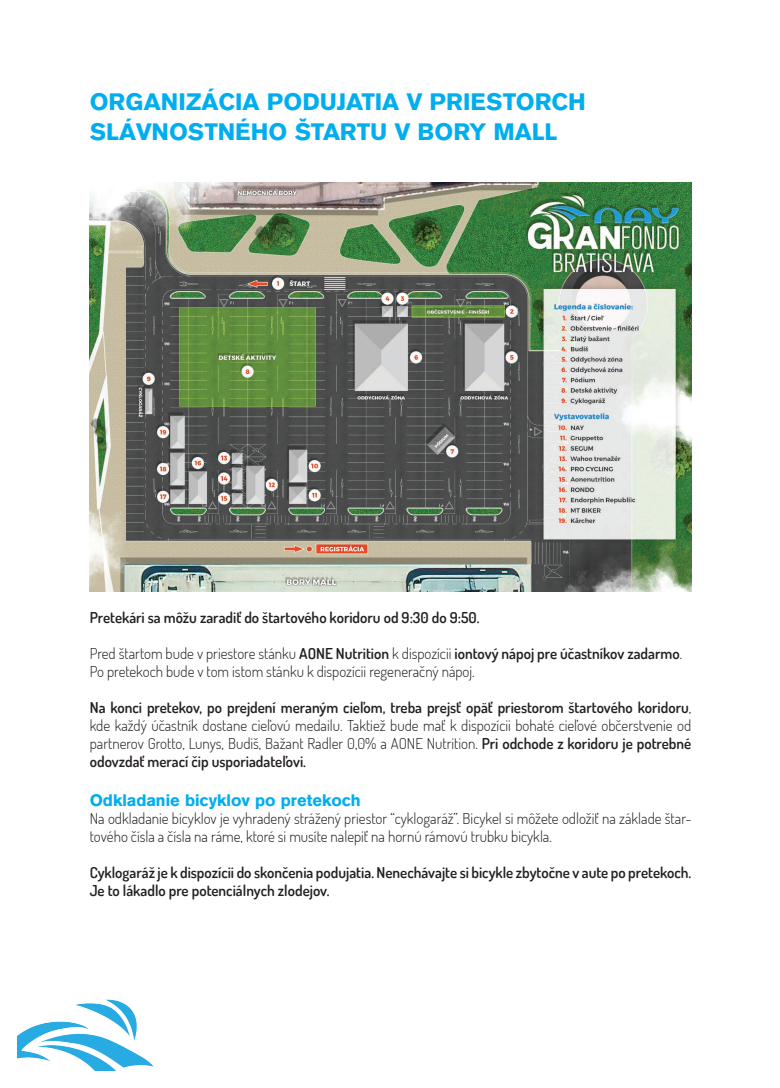
<style>
.page{position:relative;width:780px;height:1088px;background:#fff}
.page>*{position:absolute;margin:0;border:0;box-sizing:border-box;transform-origin:0 0}
.t1{font:700 25px/30px "Accius TOT";color:#00aeef}
.t2{font:700 17.5px "Accius TOT";color:#00aeef}
.t3{font:300 15px/18px "Dosis";color:#231f20}
.t4{font:600 15px/18px "Dosis";color:#231f20}
.s1{font-weight:600}
</style>
<div class="page">
<img style="left:18px;top:999px;width:136px;height:71px">
<img style="left:90px;top:182px;width:601px;height:410px">
<h1 class="t1" style="left:90px;top:87px;width:497px">ORGANIZÁCIA PODUJATIA V PRIESTORCH<br>SLÁVNOSTNÉHO ŠTARTU V BORY MALL</h1>
<p class="t4" style="left:90px;top:608px;width:391px">Pretekári sa môžu zaradiť do štartového koridoru od 9:30 do 9:50.</p>
<p class="t3" style="left:90px;top:644px;width:594px">Pred štartom bude v priestore stánku <span class="s1">AONE Nutrition</span> k dispozícii <span class="s1">iontový nápoj pre účastníkov zadarmo</span>.<br>Po pretekoch bude v tom istom stánku k dispozícii regeneračný nápoj.</p>
<p class="t3" style="left:90px;top:698px;width:603px;text-align:justify"><span class="s1">Na konci pretekov, po prejdení meraným cieľom, treba prejsť opäť priestorom štartového koridoru</span>, kde každý účastník dostane cieľovú medailu. Taktiež bude mať k dispozícii bohaté cieľové občerstvenie od partnerov Grotto, Lunys, Budiš, Bažant Radler 0,0% a AONE Nutrition. <span class="s1">Pri odchode z koridoru je potrebné odovzdať merací čip usporiadateľovi.</span></p>
<p class="t2" style="left:90px;top:790px;width:272px">Odkladanie bicyklov po pretekoch</p>
<p class="t3" style="left:90px;top:809px;width:603px">Na odkladanie bicyklov je vyhradený strážený priestor “cyklogaráž”. Bicykel si môžete odložiť na základe štar&shy;tového čísla a čísla na ráme, ktoré si musíte nalepiť na hornú rámovú trubku bicykla.</p>
<p class="t4" style="left:90px;top:863px;width:603px">Cyklogaráž je k dispozícii do skončenia podujatia. Nenechávajte si bicykle zbytočne v aute po pretekoch.<br>Je to lákadlo pre potenciálnych zlodejov.</p>
</div>
